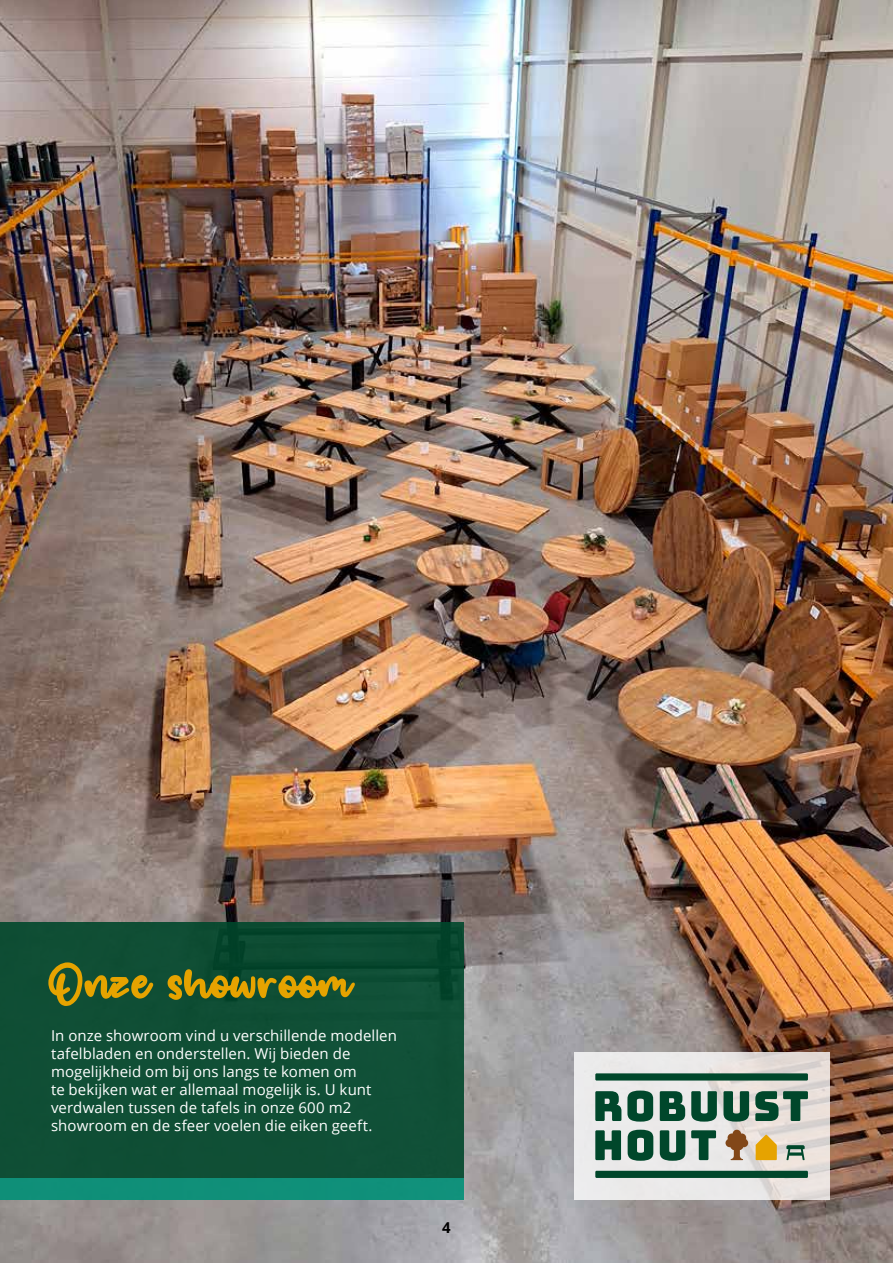
<style>
.page{position:relative;width:893px;height:1263px;background:#fff}
.page>*{position:absolute;margin:0;border:0;box-sizing:border-box;transform-origin:0 0}
.t1{font:60px "Salty Ocean";color:#e6a300}
.t2{font:15px/18px "Open Sans";letter-spacing:.005em;color:#fff}
.t3{font:700 15px "Open Sans";color:#000}
</style>
<div class="page">
<img style="left:0;top:0;width:893px;height:1263px">
<div style="left:0;top:923px;width:463px;height:255px;background:#104f35"></div>
<div style="left:0;top:1178px;width:463px;height:21px;background:#108f79"></div>
<svg style="left:574px;top:1052px;width:255px;height:147px;fill:#ebe8e8"></svg>
<svg style="left:595px;top:1091px;width:26px;height:30px"></svg>
<svg style="left:627px;top:1090px;width:26px;height:31px"></svg>
<svg style="left:660px;top:1091px;width:25px;height:30px"></svg>
<svg style="left:691px;top:1091px;width:26px;height:30px"></svg>
<svg style="left:723px;top:1091px;width:26px;height:30px"></svg>
<svg style="left:755px;top:1091px;width:53px;height:30px"></svg>
<div style="left:595px;top:1171px;width:213px;height:7px;background:#00472b"></div>
<svg style="left:756px;top:1134px;width:21px;height:26px"></svg>
<div style="left:595px;top:1073px;width:213px;height:7px;background:#00472b"></div>
<svg style="left:595px;top:1130px;width:26px;height:30px"></svg>
<svg style="left:628px;top:1130px;width:25px;height:31px"></svg>
<svg style="left:660px;top:1130px;width:25px;height:31px"></svg>
<svg style="left:691px;top:1130px;width:25px;height:30px"></svg>
<svg style="left:725px;top:1130px;width:23px;height:30px"></svg>
<svg style="left:786px;top:1145px;width:19px;height:15px"></svg>
<h1 class="t1" style="left:51px;top:955px;width:303px">Onze showroom</h1>
<p class="t2" style="left:51px;top:1026px;width:347px">In onze showroom vind u verschillende modellen tafelbladen en onderstellen. Wij bieden de mogelijkheid om bij ons langs te komen om<br>te bekijken wat er allemaal mogelijk is. U kunt verdwalen tussen de tafels in onze 600 m2 showroom en de sfeer voelen die eiken geeft.</p>
<p class="t3" style="left:442px;top:1217px;width:10px">4</p>
</div>
